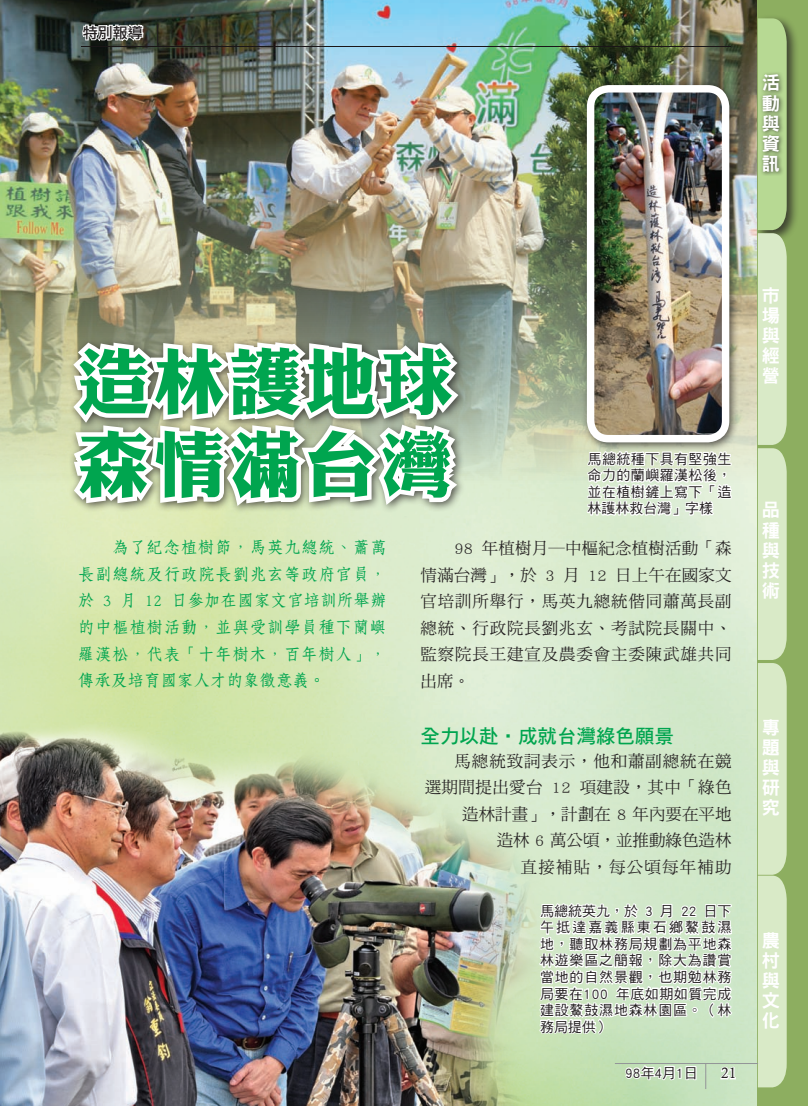
<style>
.page{position:relative;width:808px;height:1106px;background:#fff}
.page>*{position:absolute;margin:0;border:0;box-sizing:border-box;transform-origin:0 0}
.t1{font:72.15px/82.7px "DF Li King Hei Std W8";letter-spacing:.05em;color:#00a54f}
.t2{font:19.5px "DF Hei Std W7";color:#00a54f}
.t3{font:18.15px/20.1px "DF Hei Std W9";color:#fff;text-align:justify}
.t4{font:16.5px/26.5px "DF Fang Song Std W6";letter-spacing:.04em;color:#00a54f;text-align:justify}
.t5{font:16.5px/26.5px "DF Ming Std W5";letter-spacing:.05em;color:#231f20;text-align:justify}
.t6{font:16.5px/26.5px "DF Ming Std W5";letter-spacing:.025em;color:#231f20;text-align:right}
.t7{font:15px "DF Li Hei Std W5";color:#231f20}
.t8{font:15px "Calisto";color:#231f20}
.t9{font:13.95px/16.5px "DF Hei Std W5";letter-spacing:.035em;color:#231f20;text-align:justify}
.t10{font:13.95px "DF Hei Std W5";color:#231f20}
</style>
<div class="page">
<img style="left:0;top:483px;width:758px;height:623px">
<img style="left:0;top:0;width:758px;height:483px">
<div style="left:758px;top:0;width:50px;height:1106px;background:#8dae60"></div>
<div style="left:754px;top:14px;width:45px;height:228px;background:#231f20;opacity:.75"></div>
<svg style="left:758px;top:18px;width:29px;height:1069px;background:#d1e4bb"></svg>
<div style="left:759px;top:71px;width:26px;height:105px;background:#231f20;opacity:.75"></div>
<svg style="left:81px;top:23px;width:64px;height:22px"></svg>
<svg style="left:157px;top:23px;width:1px;height:23px"></svg>
<hr style="left:80px;top:47px;width:651px;height:2px;background:#231f20;opacity:.3">
<svg style="left:57px;top:310px;width:408px;height:239px"></svg>
<img style="left:0;top:722px;width:596px;height:384px">
<div style="left:581px;top:79px;width:158px;height:374px;background:#231f20;opacity:.75"></div>
<img style="left:591px;top:89px;width:134px;height:330px">
<div style="left:587px;top:85px;width:142px;height:357px;border:7px solid #fff;border-radius:18px"></div>
<svg style="left:586px;top:419px;width:147px;height:106px"></svg>
<svg style="left:624px;top:1054px;width:74px;height:30px"></svg>
<svg style="left:718px;top:1065px;width:19px;height:15px"></svg>
<hr style="left:615px;top:1063px;width:143px;height:1px;background:#939598">
<svg style="left:705px;top:1064px;width:1px;height:25px"></svg>
<svg style="left:538px;top:871px;width:195px;height:167px"></svg>
<p class="t7" style="left:83px;top:24px;width:62px">特別報導</p>
<h3 class="t3" style="left:762px;top:73px;width:19px">活動與資訊</h3>
<h1 class="t1" style="left:77px;top:339px;width:376px">造林護地球森情滿台灣</h1>
<p class="t9" style="left:587px;top:450px;width:145px">馬總統種下具有堅強生命力的蘭嶼羅漢松後，並在植樹鏟上寫下「造林護林救台灣」字樣</p>
<p class="t4" style="left:78px;top:534px;width:310px;text-indent:34px">為了紀念植樹節，馬英九總統、蕭萬長副總統及行政院長劉兆玄等政府官員，於 3 月 12 日參加在國家文官培訓所舉辦的中樞植樹活動，並與受訓學員種下蘭嶼羅漢松，代表「十年樹木，百年樹人」，傳承及培育國家人才的象徵意義。</p>
<p class="t5" style="left:421px;top:534px;width:313px;text-indent:34px">98 年植樹月─中樞紀念植樹活動「森情滿台灣」，於 3 月 12 日上午在國家文官培訓所舉行，馬英九總統偕同蕭萬長副總統、行政院長劉兆玄、考試院長關中、監察院長王建宣及農委會主委陳武雄共同出席。</p>
<h2 class="t2" style="left:421px;top:725px;width:255px">全力以赴‧成就台灣綠色願景</h2>
<p class="t6" style="left:425px;top:747px;width:308px">馬總統致詞表示，他和蕭副總統在競<br>選期間提出愛台 12 項建設，其中「綠色造林計畫」，計劃在 8 年內要在平地<br>造林 6 萬公頃，並推動綠色造林<br>直接補貼，每公頃每年補助</p>
<p class="t9" style="left:540px;top:902px;width:193px">馬總統英九，於 3 月 22 日下午抵達嘉義縣東石鄉鰲鼓濕地，聽取林務局規劃為平地森林遊樂區之簡報，除大為讚賞當地的自然景觀，也期勉林務局要在100 年底如期如質完成建設鰲鼓濕地森林園區。（林務局提供）</p>
<p class="t10" style="left:625px;top:1065px;width:74px">98年4月1日</p>
<p class="t8" style="left:721px;top:1064px;width:17px">21</p>
<h3 class="t3" style="left:762px;top:285px;width:19px">市場與經營</h3>
<h3 class="t3" style="left:762px;top:499px;width:19px">品種與技術</h3>
<h3 class="t3" style="left:762px;top:717px;width:19px">專題與研究</h3>
<h3 class="t3" style="left:762px;top:929px;width:19px">農村與文化</h3>
</div>
